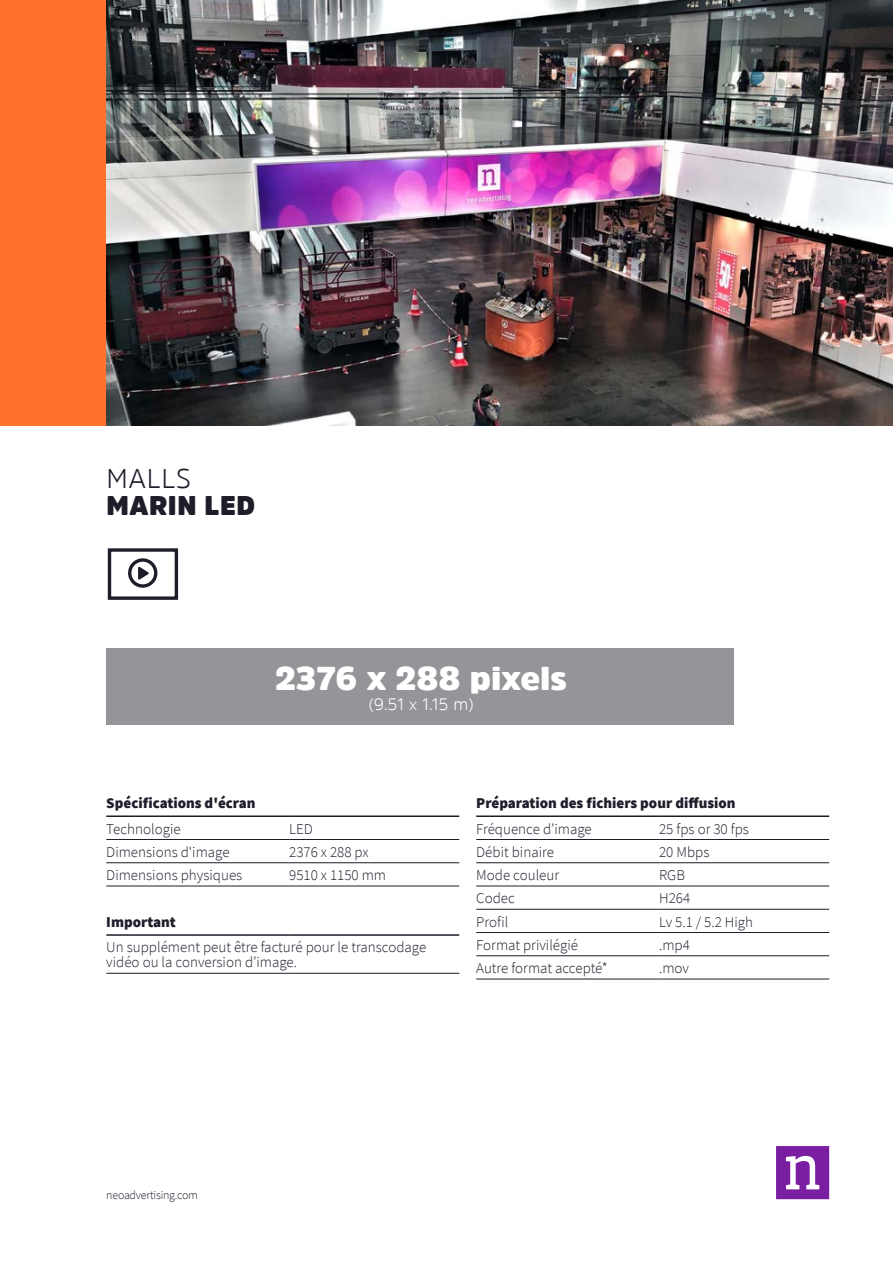
<style>
.page{position:relative;width:893px;height:1263px;background:#fff}
.page>*{position:absolute;margin:0;border:0;box-sizing:border-box;transform-origin:0 0}
.t1{font:900 33px "Amsi Pro";color:#fff}
.t2{font:900 27px "Amsi Pro";letter-spacing:.02em;color:#1e1d2a}
.t3{font:300 27px "Amsi Pro";letter-spacing:.02em;color:#1e1d2a}
.t4{font:300 16.5px "Amsi Pro";color:#fff}
.t5{font:300 15px/15px "Source Sans Pro";color:#1e1d2a}
.t6{font:900 15px "Source Sans Pro";color:#1e1d2a}
.t7{font:300 12px "Source Sans Pro";letter-spacing:-.02em;color:#1e1d2a}
</style>
<div class="page">
<svg style="left:776px;top:1146px;width:53px;height:53px"></svg>
<div style="left:0;top:0;width:106px;height:425px;background:#fe722c"></div>
<img style="left:106px;top:0;width:787px;height:425px">
<div style="left:108px;top:548px;width:70px;height:52px;border:3px solid #1e1d2a"></div>
<svg style="left:138px;top:566px;width:11px;height:14px"></svg>
<div style="left:128px;top:558px;width:29px;height:30px;border:3px solid #1e1d2a;border-radius:50%"></div>
<div style="left:106px;top:648px;width:627px;height:76px;background:#939598"></div>
<hr style="left:106px;top:839px;width:183px;height:1px;background:#1e1d2a">
<hr style="left:289px;top:839px;width:170px;height:1px;background:#1e1d2a">
<hr style="left:106px;top:862px;width:183px;height:1px;background:#1e1d2a">
<hr style="left:289px;top:862px;width:170px;height:1px;background:#1e1d2a">
<hr style="left:106px;top:886px;width:183px;height:1px;background:#1e1d2a">
<hr style="left:289px;top:886px;width:170px;height:1px;background:#1e1d2a">
<hr style="left:106px;top:973px;width:183px;height:1px;background:#1e1d2a">
<hr style="left:289px;top:973px;width:170px;height:1px;background:#1e1d2a">
<hr style="left:106px;top:934px;width:183px;height:2px;background:#1e1d2a">
<hr style="left:289px;top:934px;width:170px;height:2px;background:#1e1d2a">
<hr style="left:106px;top:815px;width:183px;height:2px;background:#1e1d2a">
<hr style="left:289px;top:815px;width:170px;height:2px;background:#1e1d2a">
<hr style="left:476px;top:839px;width:183px;height:1px;background:#1e1d2a">
<hr style="left:659px;top:839px;width:170px;height:1px;background:#1e1d2a">
<hr style="left:476px;top:862px;width:183px;height:1px;background:#1e1d2a">
<hr style="left:659px;top:862px;width:170px;height:1px;background:#1e1d2a">
<hr style="left:476px;top:886px;width:183px;height:1px;background:#1e1d2a">
<hr style="left:659px;top:886px;width:170px;height:1px;background:#1e1d2a">
<hr style="left:476px;top:909px;width:183px;height:1px;background:#1e1d2a">
<hr style="left:659px;top:909px;width:170px;height:1px;background:#1e1d2a">
<hr style="left:476px;top:932px;width:183px;height:1px;background:#1e1d2a">
<hr style="left:659px;top:932px;width:170px;height:1px;background:#1e1d2a">
<hr style="left:476px;top:955px;width:183px;height:1px;background:#1e1d2a">
<hr style="left:659px;top:955px;width:170px;height:1px;background:#1e1d2a">
<hr style="left:476px;top:979px;width:183px;height:1px;background:#1e1d2a">
<hr style="left:659px;top:979px;width:170px;height:1px;background:#1e1d2a">
<hr style="left:476px;top:815px;width:183px;height:2px;background:#1e1d2a">
<hr style="left:659px;top:815px;width:170px;height:2px;background:#1e1d2a">
<h2 class="t3" style="left:106px;top:460px;width:86px">MALLS</h2>
<h2 class="t2" style="left:106px;top:487px;width:150px">MARIN LED</h2>
<h1 class="t1" style="left:275px;top:656px;width:293px">2376 x 288 pixels</h1>
<p class="t4" style="left:368px;top:693px;width:108px">(9.51 x 1.15 m)</p>
<p class="t6" style="left:106px;top:792px;width:151px">Spécifications d'écran</p>
<p class="t5" style="left:106px;top:821px;width:76px">Technologie</p>
<p class="t5" style="left:289px;top:821px;width:25px">LED</p>
<p class="t5" style="left:106px;top:844px;width:125px">Dimensions d'image</p>
<p class="t5" style="left:289px;top:844px;width:81px">2376 x 288 px</p>
<p class="t5" style="left:106px;top:867px;width:138px">Dimensions physiques</p>
<p class="t5" style="left:289px;top:867px;width:98px">9510 x 1150 mm</p>
<p class="t6" style="left:106px;top:911px;width:71px">Important</p>
<p class="t5" style="left:106px;top:940px;width:322px">Un supplément peut être facturé pour le transcodage vidéo ou la conversion d’image.</p>
<p class="t6" style="left:476px;top:792px;width:261px">Préparation des fichiers pour diffusion</p>
<p class="t5" style="left:476px;top:821px;width:117px">Fréquence d’image</p>
<p class="t5" style="left:659px;top:821px;width:91px">25 fps or 30 fps</p>
<p class="t5" style="left:476px;top:844px;width:79px">Débit binaire</p>
<p class="t5" style="left:659px;top:844px;width:52px">20 Mbps</p>
<p class="t5" style="left:476px;top:867px;width:84px">Mode couleur</p>
<p class="t5" style="left:659px;top:867px;width:27px">RGB</p>
<p class="t5" style="left:476px;top:891px;width:40px">Codec</p>
<p class="t5" style="left:659px;top:891px;width:33px">H264</p>
<p class="t5" style="left:476px;top:914px;width:34px">Profil</p>
<p class="t5" style="left:659px;top:914px;width:96px">Lv 5.1 / 5.2 High</p>
<p class="t5" style="left:476px;top:937px;width:103px">Format privilégié</p>
<p class="t5" style="left:659px;top:937px;width:32px">.mp4</p>
<p class="t5" style="left:476px;top:960px;width:133px">Autre format accepté*</p>
<p class="t5" style="left:659px;top:960px;width:31px">.mov</p>
<p class="t7" style="left:106px;top:1188px;width:93px">neoadvertising.com</p>
</div>
